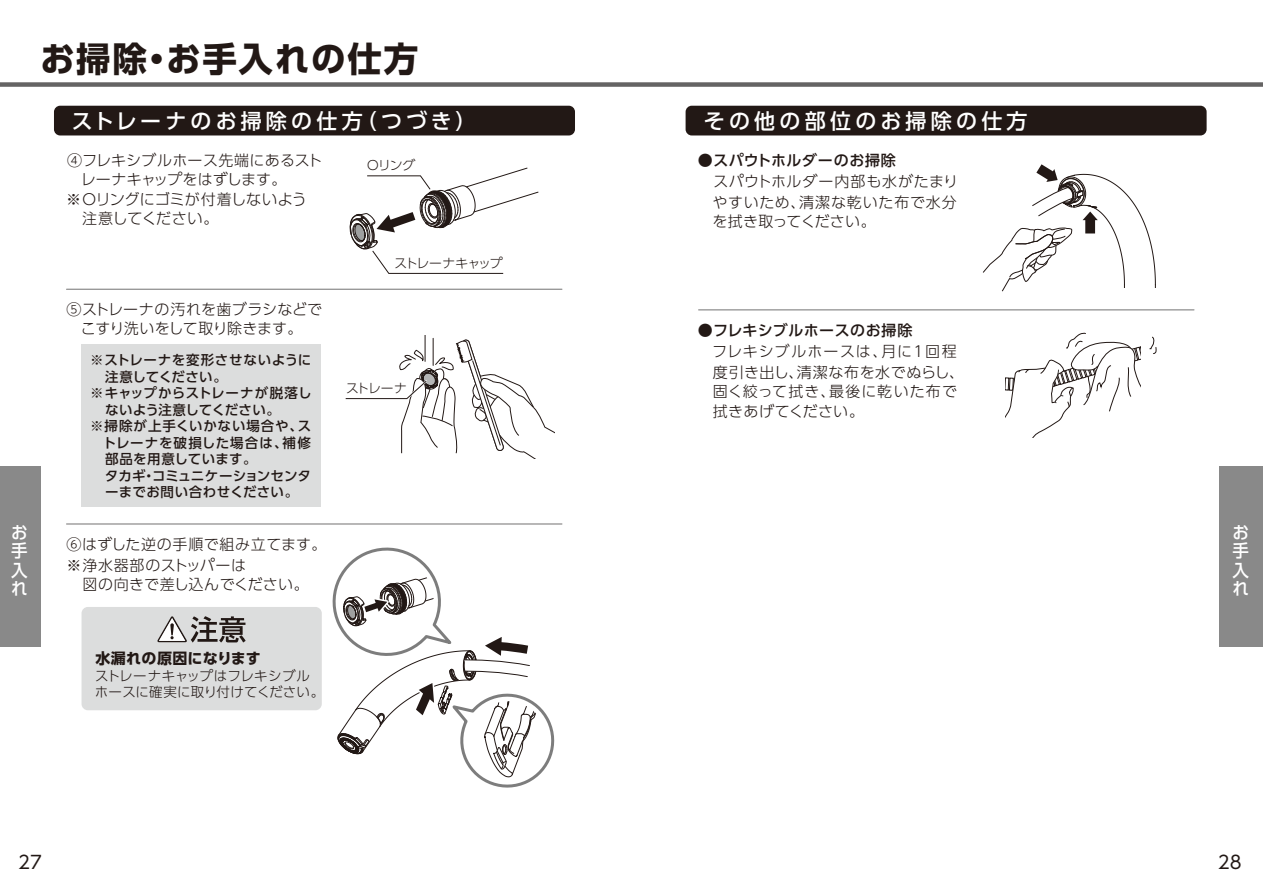
<style>
.page{position:relative;width:1263px;height:892px;background:#fff}
.page>*{position:absolute;margin:0;border:0;box-sizing:border-box;transform-origin:0 0}
.t1{font:700 34.5px "UD Shin Go Pro";letter-spacing:.05em;color:#221815}
.t2{font:500 21px "UD Shin Go Pro";letter-spacing:.2em;color:#fff}
.t3{font:18px "UD Shin Go Pro";color:#221815}
.t4{font:500 17.4px/18.9px "UD Shin Go Pro";color:#fff;text-align:justify;scale:.95 1}
.t5{font:300 15px/20.1px "UD Shin Go Pro";letter-spacing:.03em;color:#221815}
.t6{font:300 15px/21px "UD Shin Go Pro";letter-spacing:.05em;color:#221815}
.t7{font:300 15px/19.5px "UD Shin Go Pro";color:#221815;text-align:center}
.t8{font:300 15px/19.5px "UD Shin Go Pro";letter-spacing:.01em;color:#221815}
.t9{font:500 15px "UD Shin Go Pro";letter-spacing:.03em;color:#221815}
.t10{font:300 15px/19.5px "Shin Go Pro";color:#221815}
.t11{font:300 15px "UD Shin Go Pro";letter-spacing:.005em;color:#221815}
.t12{font:700 15px "UD Shin Go Pro";letter-spacing:.02em;color:#221815}
.t13{font:500 13.5px "UD Shin Go Pro";letter-spacing:.03em;color:#221815}
.t14{font:300 13.5px/16.5px "UD Shin Go Pro";letter-spacing:.01em;color:#221815}
.t15{font:500 13.5px "UD Shin Go Pro";letter-spacing:-.02em;color:#221815}
.t16{font:500 13.5px "UD Shin Go Pro";letter-spacing:.065em;color:#221815}
.t17{font:500 13.5px "UD Shin Go Pro";color:#221815}
.t18{font:500 13.5px "UD Shin Go Pro";letter-spacing:.075em;color:#221815}
.t19{font:300 12.75px "UD Shin Go Pro";letter-spacing:-.065em;color:#221815}
.s1{font-family:"UD Shin Go Pro"}
</style>
<div class="page">
<div style="left:0;top:82px;width:1263px;height:5px;background:#656464"></div>
<div style="left:1219px;top:466px;width:44px;height:180px;background:#898989"></div>
<div style="left:0;top:466px;width:41px;height:180px;background:#898989"></div>
<div style="left:685px;top:106px;width:521px;height:29px;background:#221815;border-radius:6px"></div>
<svg style="left:1149px;top:337px;width:7px;height:17px"></svg>
<svg style="left:1005px;top:333px;width:136px;height:104px"></svg>
<hr style="left:698px;top:309px;width:496px;height:1px;background:#727171">
<svg style="left:982px;top:164px;width:174px;height:128px"></svg>
<div style="left:54px;top:106px;width:521px;height:29px;background:#221815;border-radius:6px"></div>
<svg style="left:345px;top:336px;width:210px;height:123px"></svg>
<div style="left:82px;top:344px;width:239px;height:163px;background:#dcdddd"></div>
<hr style="left:66px;top:523px;width:496px;height:1px;background:#727171">
<hr style="left:66px;top:289px;width:496px;height:1px;background:#727171">
<div style="left:82px;top:607px;width:240px;height:103px;background:#dcdddd;border-radius:6px"></div>
<svg style="left:157px;top:616px;width:89px;height:26px"></svg>
<svg style="left:350px;top:167px;width:189px;height:107px"></svg>
<svg style="left:332px;top:547px;width:223px;height:241px"></svg>
<p class="t4" style="left:11px;top:522px;width:19px">お手入れ</p>
<h1 class="t1" style="left:40px;top:30px;width:380px">お掃除・お手入れの仕方</h1>
<h2 class="t2" style="left:72px;top:104px;width:406px">ストレーナのお掃除の仕方（つづき）</h2>
<p class="t8" style="left:81px;top:150px;width:243px;text-indent:-14px">④フレキシブルホース先端にあるストレーナキャップをはずします。</p>
<p class="t10" style="left:82px;top:187px;width:226px;text-indent:-16px">※<span class="s1">O</span>リングにゴミが付着しないよう注意してください。</p>
<p class="t7" style="left:67px;top:299px;width:257px">⑤ストレーナの汚れを歯ブラシなどでこすり洗いをして取り除きます。</p>
<p class="t13" style="left:90px;top:349px;width:222px">※ストレーナを変形させないように</p>
<p class="t15" style="left:105px;top:365px;width:123px">注意してください。</p>
<p class="t13" style="left:90px;top:382px;width:223px">※キャップからストレーナが脱落し</p>
<p class="t15" style="left:105px;top:398px;width:176px">ないよう注意してください。</p>
<p class="t16" style="left:90px;top:415px;width:222px">※掃除が上手くいかない場合や、ス</p>
<p class="t18" style="left:103px;top:431px;width:209px">トレーナを破損した場合は、補修</p>
<p class="t13" style="left:105px;top:448px;width:153px">部品を用意しています。</p>
<p class="t17" style="left:105px;top:464px;width:208px">タカギ・コミュニケーションセンタ</p>
<p class="t13" style="left:105px;top:481px;width:195px">ーまでお問い合わせください。</p>
<p class="t5" style="left:67px;top:533px;width:262px">⑥はずした逆の手順で組み立てます。※浄水器部のストッパーは<br>　図の向きで差し込んでください。</p>
<p class="t19" style="left:367px;top:155px;width:50px">Oリング</p>
<p class="t19" style="left:394px;top:252px;width:110px">ストレーナキャップ</p>
<p class="t19" style="left:346px;top:378px;width:62px">ストレーナ</p>
<p class="t12" style="left:95px;top:646px;width:167px">水漏れの原因になります</p>
<p class="t14" style="left:95px;top:666px;width:231px">ストレーナキャップはフレキシブルホースに確実に取り付けてください。</p>
<h2 class="t2" style="left:704px;top:104px;width:325px">その他の部位のお掃除の仕方</h2>
<p class="t9" style="left:698px;top:148px;width:199px">●スパウトホルダーのお掃除</p>
<p class="t6" style="left:712px;top:170px;width:247px">スパウトホルダー内部も水がたまりやすいため、清潔な乾いた布で水分</p>
<p class="t11" style="left:712px;top:209px;width:165px">を拭き取ってください。</p>
<p class="t9" style="left:698px;top:318px;width:216px">●フレキシブルホースのお掃除</p>
<p class="t6" style="left:712px;top:340px;width:254px">フレキシブルホースは、月に1回程度引き出し、清潔な布を水でぬらし、</p>
<p class="t5" style="left:713px;top:381px;width:246px;line-height:19.5px">固く絞って拭き、最後に乾いた布で拭きあげてください。</p>
<p class="t4" style="left:1232px;top:522px;width:19px">お手入れ</p>
<p class="t3" style="left:18px;top:847px;width:25px">27</p>
<p class="t3" style="left:1218px;top:847px;width:25px">28</p>
</div>
